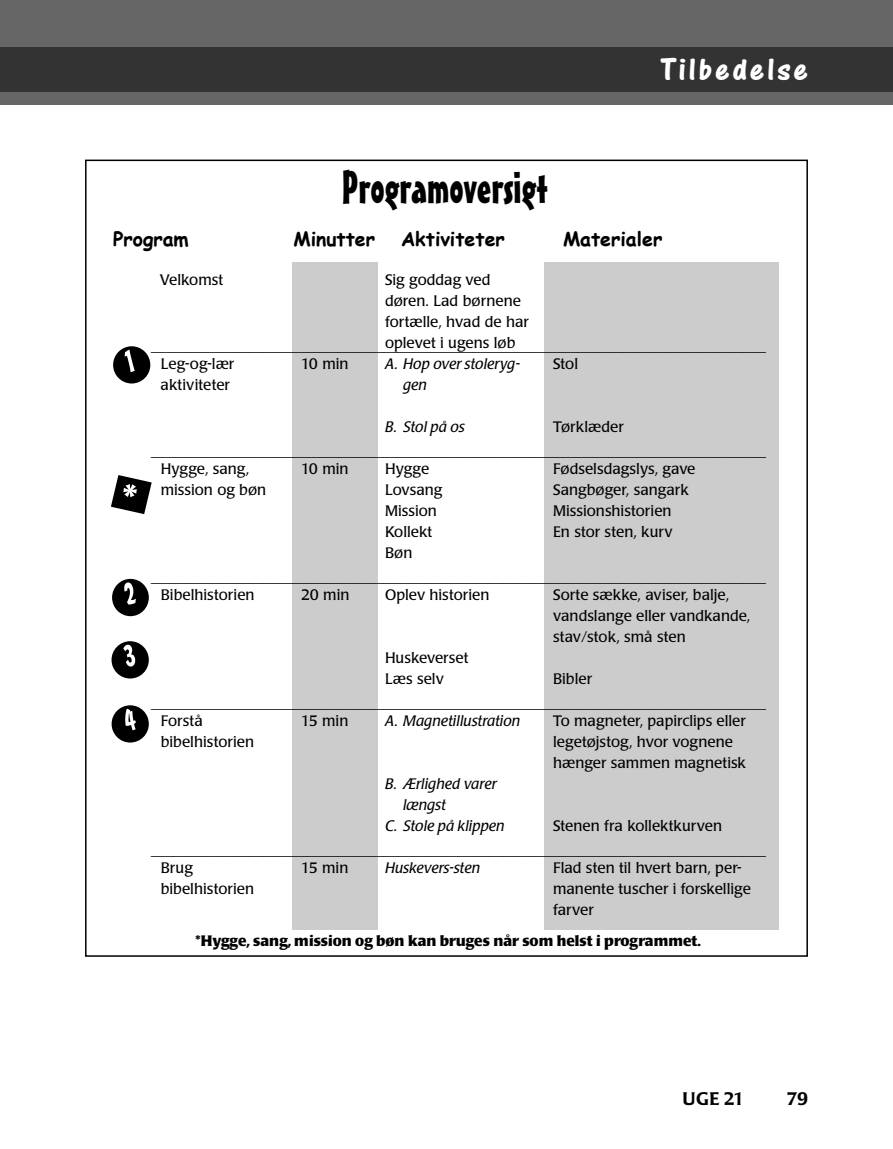
<style>
.page{position:relative;width:893px;height:1149px;background:#fff}
.page>*{position:absolute;margin:0;border:0;box-sizing:border-box;transform-origin:0 0}
.t1{font:45px "Mister Earl BT";color:#000}
.t2{font:33px "One Stroke Script Bold Plain";letter-spacing:.1em;color:#fff}
.t3{font:700 19.5px "Comic Sans MS";color:#000}
.t4{font:500 18px "Poppl Laudatio";letter-spacing:-.01em;color:#000}
.t5{font:15px/21px "Poppl Laudatio";color:#000}
.t6{font:italic 15px/21px "Poppl Laudatio";letter-spacing:.005em;color:#000}
.t7{font:700 15px "Poppl Laudatio";color:#000}
</style>
<div class="page">
<div style="left:0;top:0;width:893px;height:104px;background:#666"></div>
<div style="left:0;top:47px;width:893px;height:44px;background:#333"></div>
<div style="left:544px;top:262px;width:234px;height:667px;background:#ccc"></div>
<div style="left:292px;top:262px;width:86px;height:667px;background:#ccc"></div>
<div style="left:113px;top:346px;width:37px;height:37px;background:#000;border-radius:50%"></div>
<svg style="left:125px;top:349px;width:10px;height:23px"></svg>
<div style="left:112px;top:578px;width:37px;height:38px;background:#000;border-radius:50%"></div>
<svg style="left:124px;top:582px;width:12px;height:22px"></svg>
<svg style="left:111px;top:475px;width:41px;height:39px"></svg>
<div style="left:112px;top:641px;width:37px;height:37px;background:#000;border-radius:50%"></div>
<svg style="left:123px;top:644px;width:13px;height:22px"></svg>
<div style="left:112px;top:705px;width:37px;height:37px;background:#000;border-radius:50%"></div>
<svg style="left:125px;top:708px;width:11px;height:22px"></svg>
<h1 class="t1" style="left:342px;top:170px;width:208px">Programoversigt</h1>
<h2 class="t2" style="left:660px;top:60px;width:150px">Tilbedelse</h2>
<h3 class="t3" style="left:113px;top:224px;width:77px">Program</h3>
<h3 class="t3" style="left:294px;top:224px;width:83px">Minutter</h3>
<h3 class="t3" style="left:401px;top:224px;width:105px">Aktiviteter</h3>
<h3 class="t3" style="left:563px;top:224px;width:101px">Materialer</h3>
<p class="t5" style="left:160px;top:270px;width:65px">Velkomst</p>
<p class="t5" style="left:385px;top:270px;width:145px">Sig goddag ved døren. Lad børnene fortælle, hvad de har oplevet i ugens løb</p>
<p class="t6" style="left:403px;top:355px;width:119px;text-indent:-18px">A. Hop over stoleryg&shy;gen</p>
<p class="t6" style="left:385px;top:418px;width:81px">B. Stol på os</p>
<p class="t5" style="left:385px;top:459px;width:59px">Hygge<br>Lovsang<br>Mission<br>Kollekt<br>Bøn</p>
<p class="t5" style="left:385px;top:585px;width:106px">Oplev historien</p>
<p class="t5" style="left:151px;top:336px;width:616px">__________________________________________________________________________________</p>
<p class="t5" style="left:161px;top:354px;width:75px">Leg-og-lær aktiviteter</p>
<p class="t5" style="left:553px;top:354px;width:27px">Stol</p>
<p class="t5" style="left:301px;top:354px;width:49px">10 min</p>
<p class="t5" style="left:553px;top:417px;width:72px">Tørklæder</p>
<p class="t5" style="left:553px;top:459px;width:144px">Fødselsdagslys, gave<br>Sangbøger, sangark<br>Missionshistorien<br>En stor sten, kurv</p>
<p class="t5" style="left:151px;top:441px;width:616px">__________________________________________________________________________________</p>
<p class="t5" style="left:301px;top:459px;width:49px">10 min</p>
<p class="t5" style="left:161px;top:459px;width:107px">Hygge, sang, mission og bøn</p>
<p class="t5" style="left:151px;top:567px;width:616px">__________________________________________________________________________________</p>
<p class="t5" style="left:553px;top:585px;width:199px">Sorte sække, aviser, balje, vandslange eller vandkande, stav/stok, små sten</p>
<p class="t5" style="left:553px;top:669px;width:40px">Bibler</p>
<p class="t5" style="left:553px;top:711px;width:194px">To magneter, papirclips eller legetøjstog, hvor vognene hænger sammen magnetisk</p>
<p class="t5" style="left:161px;top:585px;width:95px">Bibelhistorien</p>
<p class="t5" style="left:301px;top:585px;width:50px">20 min</p>
<p class="t5" style="left:385px;top:648px;width:85px">Huskeverset<br>Læs selv</p>
<p class="t6" style="left:385px;top:712px;width:137px">A. Magnetillustration</p>
<p class="t5" style="left:151px;top:693px;width:616px">__________________________________________________________________________________</p>
<p class="t5" style="left:161px;top:711px;width:95px">Forstå bibelhistorien</p>
<p class="t5" style="left:301px;top:711px;width:49px">15 min</p>
<p class="t6" style="left:385px;top:775px;width:113px">B. Ærlighed varer</p>
<p class="t6" style="left:403px;top:796px;width:44px">længst</p>
<p class="t6" style="left:385px;top:817px;width:121px">C. Stole på klippen</p>
<p class="t6" style="left:385px;top:859px;width:97px">Huskevers-sten</p>
<p class="t5" style="left:553px;top:816px;width:171px">Stenen fra kollektkurven</p>
<p class="t5" style="left:553px;top:858px;width:199px">Flad sten til hvert barn, per&shy;manente tuscher i forskellige farver</p>
<p class="t5" style="left:151px;top:840px;width:616px">__________________________________________________________________________________</p>
<p class="t5" style="left:301px;top:858px;width:49px">15 min</p>
<p class="t5" style="left:161px;top:858px;width:95px">Brug bibelhistorien</p>
<p class="t7" style="left:195px;top:933px;width:507px">*Hygge, sang, mission og bøn kan bruges når som helst i programmet.</p>
<p class="t4" style="left:683px;top:1090px;width:63px">UGE 21</p>
<p class="t4" style="left:787px;top:1090px;width:23px">79</p>
</div>
